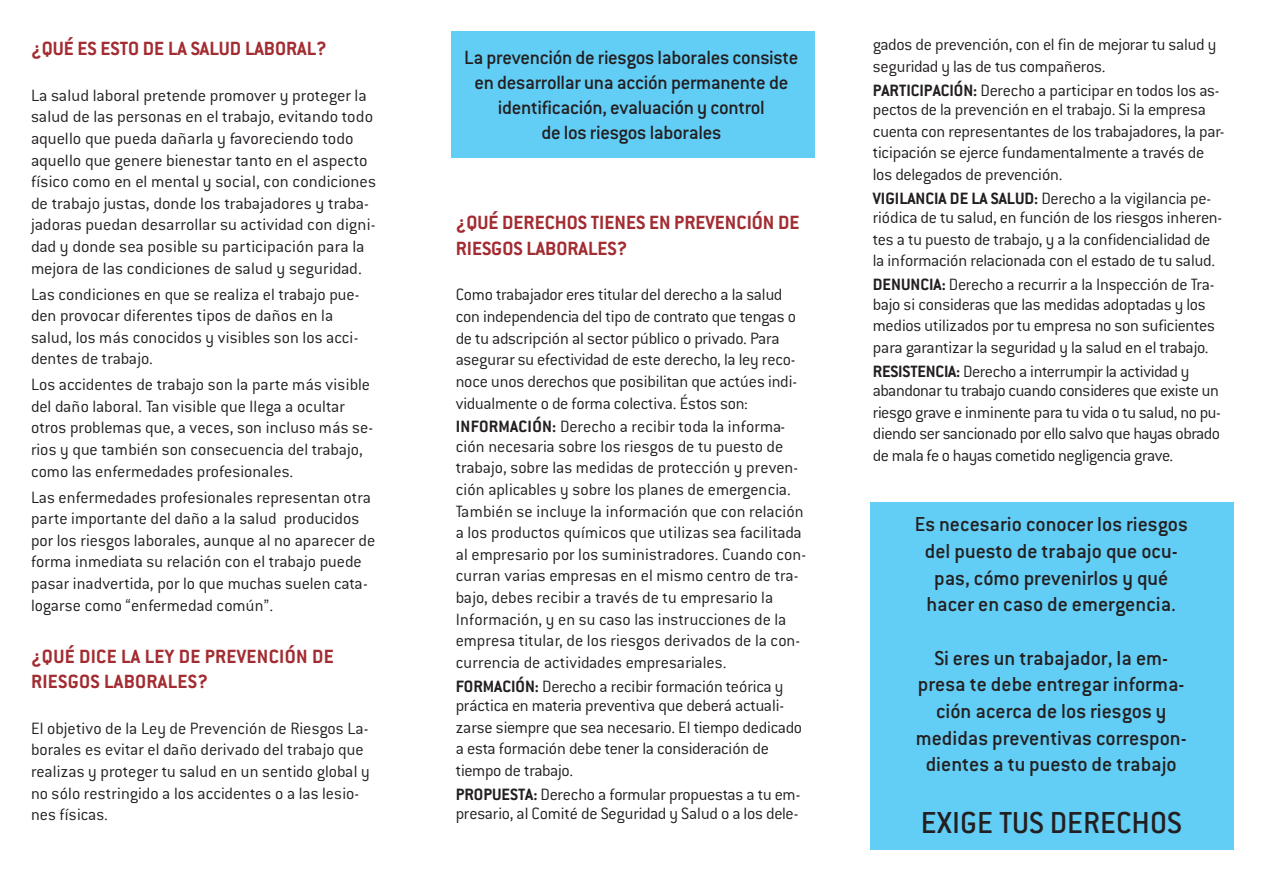
<style>
.page{position:relative;width:1263px;height:894px;background:#fff}
.page>*{position:absolute;margin:0;border:0;box-sizing:border-box;transform-origin:0 0}
.t1{font:500 33.3px "Conduit ITC";color:#231f20}
.t2{font:500 22.2px/26.7px "Conduit ITC";color:#231f20;text-align:center}
.t3{font:500 21px/25.2px "Conduit ITC";letter-spacing:-.015em;color:#231f20;text-align:center}
.t4{font:700 21px/25.2px "Conduit ITC";color:#a22c31}
.t5{font:300 18px/21.6px "Conduit ITC";letter-spacing:-.005em;color:#231f20}
.t6{font:300 18px/19.4px "Conduit ITC";letter-spacing:-.025em;color:#231f20}
.s1{font-weight:700}
</style>
<div class="page">
<div style="left:451px;top:32px;width:364px;height:126px;background:#62cdf5"></div>
<div style="left:870px;top:502px;width:364px;height:347px;background:#62cdf5"></div>
<p class="t4" style="left:31px;top:38px;width:297px">¿QUÉ ES ESTO DE LA SALUD LABORAL?</p>
<p class="t5" style="left:31px;top:86px;width:346px">La salud laboral pretende promover y proteger la salud de las personas en el trabajo, evitando todo aquello que pueda dañarla y favoreciendo todo aquello que genere bienestar tanto en el aspecto físico como en el mental y social, con condiciones de trabajo justas, donde los trabajadores y traba&shy;jadoras puedan desarrollar su actividad con digni&shy;dad y donde sea posible su participación para la mejora de las condiciones de salud y seguridad.</p>
<p class="t5" style="left:31px;top:285px;width:330px">Las condiciones en que se realiza el trabajo pue&shy;den provocar diferentes tipos de daños en la salud, los más conocidos y visibles son los acci&shy;dentes de trabajo.</p>
<p class="t5" style="left:31px;top:376px;width:344px">Los accidentes de trabajo son la parte más visible del daño laboral. Tan visible que llega a ocultar otros problemas que, a veces, son incluso más se&shy;rios y que también son consecuencia del trabajo, como las enfermedades profesionales.</p>
<p class="t5" style="left:31px;top:488px;width:346px">Las enfermedades profesionales representan otra parte importante del daño a la salud producidos por los riesgos laborales, aunque al no aparecer de forma inmediata su relación con el trabajo puede pasar inadvertida, por lo que muchas suelen cata&shy;logarse como “enfermedad común”.</p>
<p class="t4" style="left:31px;top:645px;width:304px">¿QUÉ DICE LA LEY DE PREVENCIÓN DE<br>RIESGOS LABORALES?</p>
<p class="t5" style="left:31px;top:719px;width:340px">El objetivo de la Ley de Prevención de Riesgos La&shy;borales es evitar el daño derivado del trabajo que realizas y proteger tu salud en un sentido global y no sólo restringido a los accidentes o a las lesio&shy;nes físicas.</p>
<p class="t3" style="left:464px;top:47px;width:336px">La prevención de riesgos laborales consiste en desarrollar una acción permanente de identificación, evaluación y control<br>de los riesgos laborales</p>
<p class="t4" style="left:456px;top:212px;width:345px">¿QUÉ DERECHOS TIENES EN PREVENCIÓN DE<br>RIESGOS LABORALES?</p>
<p class="t5" style="left:456px;top:286px;width:343px">Como trabajador eres titular del derecho a la salud con independencia del tipo de contrato que tengas o de tu adscripción al sector público o privado. Para asegurar su efectividad de este derecho, la ley reco&shy;noce unos derechos que posibilitan que actúes indi&shy;vidualmente o de forma colectiva. Éstos son:</p>
<p class="t5" style="left:456px;top:419px;width:331px;line-height:19.4px"><span class="s1">INFORMACIÓN:</span> Derecho a recibir toda la informa&shy;ción necesaria sobre los riesgos de tu puesto de</p>
<p class="t5" style="left:456px;top:459px;width:352px">trabajo, sobre las medidas de protección y preven&shy;ción aplicables y sobre los planes de emergencia.<br>También se incluye la información que con relación a los productos químicos que utilizas sea facilitada al empresario por los suministradores. Cuando con&shy;curran varias empresas en el mismo centro de tra&shy;bajo, debes recibir a través de tu empresario la Información, y en su caso las instrucciones de la empresa titular, de los riesgos derivados de la con&shy;currencia de actividades empresariales.</p>
<p class="t5" style="left:456px;top:678px;width:330px;line-height:19.4px"><span class="s1">FORMACIÓN:</span> Derecho a recibir formación teórica y práctica en materia preventiva que deberá actuali-</p>
<p class="t5" style="left:456px;top:718px;width:348px">zarse siempre que sea necesario. El tiempo dedicado a esta formación debe tener la consideración de tiempo de trabajo.</p>
<p class="t5" style="left:456px;top:786px;width:346px;line-height:19.4px"><span class="s1">PROPUESTA:</span> Derecho a formular propuestas a tu em&shy;presario, al Comité de Seguridad y Salud o a los dele-</p>
<p class="t5" style="left:873px;top:36px;width:345px">gados de prevención, con el fin de mejorar tu salud y seguridad y las de tus compañeros.</p>
<p class="t5" style="left:873px;top:82px;width:348px;line-height:19.4px"><span class="s1">PARTICIPACIÓN:</span> Derecho a participar en todos los as&shy;pectos de la prevención en el trabajo. Si la empresa</p>
<p class="t5" style="left:873px;top:122px;width:353px">cuenta con representantes de los trabajadores, la par&shy;ticipación se ejerce fundamentalmente a través de los delegados de prevención.</p>
<p class="t5" style="left:873px;top:190px;width:351px;line-height:19.4px"><span class="s1">VIGILANCIA DE LA SALUD:</span> Derecho a la vigilancia pe&shy;riódica de tu salud, en función de los riesgos inheren-</p>
<p class="t5" style="left:873px;top:230px;width:344px">tes a tu puesto de trabajo, y a la confidencialidad de la información relacionada con el estado de tu salud.</p>
<p class="t5" style="left:873px;top:277px;width:343px;line-height:19.4px"><span class="s1">DENUNCIA:</span> Derecho a recurrir a la Inspección de Tra&shy;bajo si consideras que las medidas adoptadas y los</p>
<p class="t5" style="left:873px;top:317px;width:344px">medios utilizados por tu empresa no son suficientes para garantizar la seguridad y la salud en el trabajo.</p>
<p class="t6" style="left:873px;top:363px;width:348px"><span class="s1">RESISTENCIA:</span> Derecho a interrumpir la actividad y abandonar tu trabajo cuando consideres que existe un</p>
<p class="t5" style="left:873px;top:403px;width:349px;text-align:justify">riesgo grave e inminente para tu vida o tu salud, no pu&shy;diendo ser sancionado por ello salvo que hayas obrado de mala fe o hayas cometido negligencia grave.</p>
<p class="t2" style="left:914px;top:513px;width:275px">Es necesario conocer los riesgos del puesto de trabajo que ocu&shy;pas, cómo prevenirlos y qué hacer en caso de emergencia.</p>
<p class="t2" style="left:915px;top:646px;width:273px">Si eres un trabajador, la em&shy;presa te debe entregar informa&shy;ción acerca de los riesgos y medidas preventivas correspon&shy;dientes a tu puesto de trabajo</p>
<h1 class="t1" style="left:921px;top:811px;width:262px">EXIGE TUS DERECHOS</h1>
</div>
